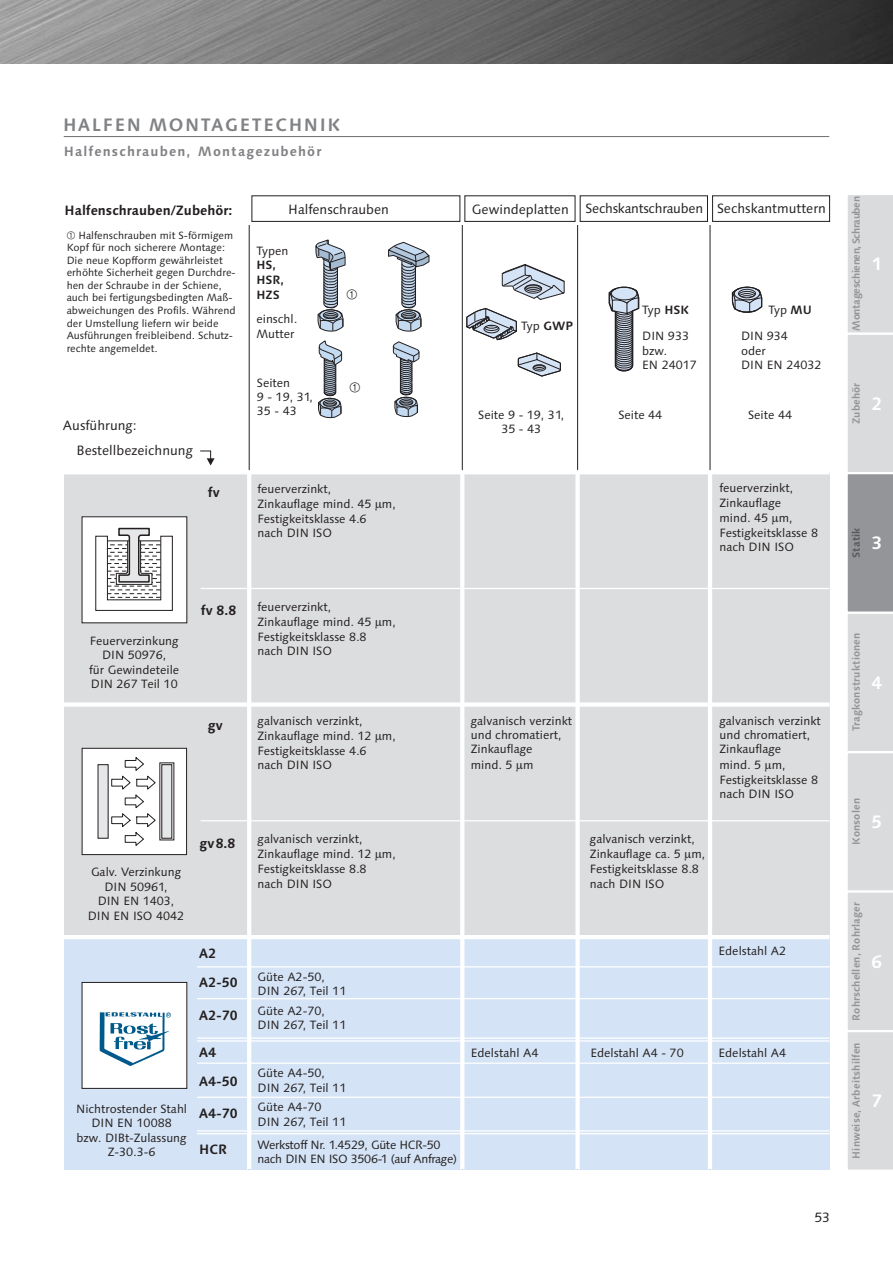
<style>
.page{position:relative;width:893px;height:1263px;background:#fff}
.page>*{position:absolute;margin:0;border:0;box-sizing:border-box;transform-origin:0 0}
.t1{font:700 18px "Linotype Syntax";letter-spacing:.085em;color:#808285}
.t2{font:700 18px "Linotype Syntax";color:#fff}
.t3{font:13.5px/25.7px "Linotype Syntax";color:#231f20}
.t4{font:700 13.5px "Linotype Syntax";color:#231f20}
.t5{font:700 13.5px "Linotype Syntax";letter-spacing:.08em;color:#808285}
.t6{font:12px/14.4px "Linotype Syntax";color:#231f20}
.t7{font:12px/14.4px "Linotype Syntax";letter-spacing:-.025em;color:#231f20}
.t8{font:700 12px/14.9px "Linotype Syntax";color:#231f20}
.t9{font:10.5px/12.6px "Linotype Syntax";color:#231f20}
.t10{font:700 10.5px "Linotype Syntax";letter-spacing:.01em;color:#939598}
.t11{font:700 10.5px "Linotype Syntax";letter-spacing:-.04em;color:#939598}
.t12{font:700 10.5px "Linotype Syntax";letter-spacing:.01em;color:#58595b}
.s1{font-weight:700}
</style>
<div class="page">
<div style="left:64px;top:472px;width:765px;height:465px;background:#dcddde"></div>
<div style="left:64px;top:937px;width:765px;height:233px;background:#d4e3f5"></div>
<hr style="left:201px;top:588px;width:628px;height:1px;background:#fff">
<hr style="left:201px;top:820px;width:628px;height:1px;background:#fff">
<hr style="left:197px;top:1097px;width:632px;height:1px;background:#fff">
<hr style="left:197px;top:1063px;width:632px;height:1px;background:#fff">
<hr style="left:197px;top:1040px;width:632px;height:2px;background:#fff">
<hr style="left:197px;top:1037px;width:632px;height:2px;background:#fff">
<hr style="left:197px;top:998px;width:632px;height:1px;background:#fff">
<hr style="left:197px;top:966px;width:632px;height:1px;background:#fff">
<svg style="left:251px;top:195px;width:579px;height:27px"></svg>
<svg style="left:200px;top:450px;width:15px;height:16px"></svg>
<hr style="left:249px;top:225px;width:1px;height:945px;background:#231f20">
<hr style="left:462px;top:225px;width:1px;height:945px;background:#231f20">
<hr style="left:577px;top:225px;width:1px;height:945px;background:#231f20">
<hr style="left:710px;top:225px;width:1px;height:945px;background:#231f20">
<hr style="left:247px;top:470px;width:4px;height:700px;background:#fff">
<hr style="left:460px;top:470px;width:4px;height:700px;background:#fff">
<div style="left:575px;top:470px;width:5px;height:700px;background:#fff"></div>
<hr style="left:708px;top:470px;width:4px;height:700px;background:#fff">
<hr style="left:56px;top:935px;width:773px;height:4px;background:#fff">
<div style="left:56px;top:702px;width:773px;height:5px;background:#fff"></div>
<hr style="left:56px;top:470px;width:773px;height:4px;background:#fff">
<img style="left:0;top:0;width:893px;height:64px">
<hr style="left:64px;top:136px;width:765px;height:1px;background:#6d6e70">
<svg style="left:847px;top:195px;width:46px;height:975px;background:#d0d2d3"></svg>
<hr style="left:197px;top:1130px;width:632px;height:2px;background:#fff">
<hr style="left:197px;top:1133px;width:632px;height:1px;background:#fff">
<svg style="left:392px;top:341px;width:28px;height:76px"></svg>
<svg style="left:318px;top:340px;width:24px;height:78px"></svg>
<svg style="left:388px;top:241px;width:42px;height:91px"></svg>
<svg style="left:731px;top:286px;width:32px;height:27px"></svg>
<svg style="left:608px;top:286px;width:32px;height:86px"></svg>
<div style="left:82px;top:748px;width:105px;height:107px;background:#fff"></div>
<div style="left:82px;top:748px;width:105px;height:107px;border:1px solid #231f20"></div>
<svg style="left:111px;top:757px;width:45px;height:89px"></svg>
<div style="left:162px;top:765px;width:10px;height:73px;background:#e6e7e8"></div>
<div style="left:98px;top:765px;width:10px;height:73px;background:#e6e7e8"></div>
<div style="left:82px;top:517px;width:105px;height:106px;background:#fff"></div>
<svg style="left:95px;top:527px;width:78px;height:84px"></svg>
<div style="left:82px;top:982px;width:105px;height:106px;background:#fff"></div>
<div style="left:82px;top:982px;width:105px;height:107px;border:1px solid #231f20"></div>
<img style="left:99px;top:1012px;width:72px;height:55px">
<svg style="left:501px;top:264px;width:64px;height:36px"></svg>
<svg style="left:465px;top:308px;width:96px;height:167px"></svg>
<svg style="left:315px;top:239px;width:31px;height:93px"></svg>
<h1 class="t1" style="left:63px;top:117px;width:279px">HALFEN MONTAGETECHNIK</h1>
<p class="t5" style="left:64px;top:145px;width:259px">Halfenschrauben, Montagezubehör</p>
<p class="t4" style="left:64px;top:204px;width:169px">Halfenschrauben/Zubehör:</p>
<p class="t9" style="left:67px;top:229px;width:171px;text-indent:12px">Halfenschrauben mit S-förmigem<br>Kopf für noch sicherere Montage:<br>Die neue Kopfform gewährleistet erhöhte Sicherheit gegen Durchdre&shy;hen der Schraube in der Schiene, auch bei fertigungsbedingten Maß&shy;abweichungen des Profils. Während der Umstellung liefern wir beide<br>Ausführungen freibleibend. Schutz&shy;rechte angemeldet.</p>
<p class="t3" style="left:77px;top:413px;width:118px;text-indent:-14px">Ausführung:<br>Bestellbezeichnung</p>
<p class="t4" style="left:208px;top:486px;width:13px">fv</p>
<p class="t3" style="left:288px;top:197px;width:102px">Halfenschrauben</p>
<p class="t6" style="left:256px;top:244px;width:33px">Typen</p>
<p class="t8" style="left:256px;top:259px;width:29px">HS,<br>HSR,<br>HZS</p>
<p class="t6" style="left:256px;top:313px;width:42px">einschl.<br>Mutter</p>
<p class="t6" style="left:257px;top:376px;width:58px">Seiten<br>9 - 19, 31,<br>35 - 43</p>
<p class="t6" style="left:258px;top:482px;width:140px;line-height:14.9px">feuerverzinkt,<br>Zinkauflage mind. 45 m,<br>Festigkeitsklasse 4.6<br>nach DIN ISO</p>
<p class="t6" style="left:89px;top:634px;width:91px;text-align:center">Feuerverzinkung<br>DIN 50976,<br>für Gewindeteile<br>DIN 267 Teil 10</p>
<p class="t4" style="left:201px;top:605px;width:37px">fv 8.8</p>
<p class="t6" style="left:258px;top:600px;width:140px;line-height:14.9px">feuerverzinkt,<br>Zinkauflage mind. 45 m,<br>Festigkeitsklasse 8.8<br>nach DIN ISO</p>
<p class="t3" style="left:472px;top:197px;width:98px">Gewindeplatten</p>
<p class="t3" style="left:585px;top:197px;width:119px">Sechskantschrauben</p>
<p class="t3" style="left:717px;top:197px;width:110px">Sechskantmuttern</p>
<p class="t6" style="left:521px;top:320px;width:54px">Typ <span class="s1">GWP</span></p>
<p class="t6" style="left:478px;top:408px;width:88px;text-align:center">Seite 9 - 19, 31,<br>35 - 43</p>
<p class="t6" style="left:642px;top:303px;width:49px">Typ <span class="s1">HSK</span></p>
<p class="t6" style="left:768px;top:303px;width:45px">Typ <span class="s1">MU</span></p>
<p class="t6" style="left:642px;top:330px;width:56px">DIN 933 bzw.<br>EN 24017</p>
<p class="t6" style="left:741px;top:330px;width:82px">DIN 934<br>oder<br>DIN EN 24032</p>
<p class="t6" style="left:618px;top:408px;width:45px">Seite 44</p>
<p class="t6" style="left:748px;top:408px;width:45px">Seite 44</p>
<p class="t6" style="left:719px;top:482px;width:100px">feuerverzinkt,<br>Zinkauflage<br>mind. 45 m,<br>Festigkeitsklasse 8 nach DIN ISO</p>
<p class="t4" style="left:208px;top:719px;width:16px">gv</p>
<p class="t6" style="left:88px;top:866px;width:98px;text-align:center">Galv. Verzinkung<br>DIN 50961,<br>DIN EN 1403,<br>DIN EN ISO 4042</p>
<p class="t6" style="left:76px;top:1102px;width:113px;text-align:center">Nichtrostender Stahl<br>DIN EN 10088<br>bzw. DIBt-Zulassung<br>Z-30.3-6</p>
<p class="t4" style="left:199px;top:837px;width:37px">gv8.8</p>
<p class="t4" style="left:199px;top:948px;width:18px">A2</p>
<p class="t4" style="left:199px;top:977px;width:40px">A2-50</p>
<p class="t4" style="left:199px;top:1009px;width:40px">A2-70</p>
<p class="t4" style="left:199px;top:1046px;width:18px">A4</p>
<p class="t4" style="left:199px;top:1075px;width:40px">A4-50</p>
<p class="t4" style="left:199px;top:1108px;width:40px">A4-70</p>
<p class="t4" style="left:199px;top:1144px;width:29px">HCR</p>
<p class="t6" style="left:258px;top:714px;width:140px;line-height:14.9px">galvanisch verzinkt,<br>Zinkauflage mind. 12 m,<br>Festigkeitsklasse 4.6<br>nach DIN ISO</p>
<p class="t6" style="left:471px;top:714px;width:103px">galvanisch verzinkt und chromatiert,<br>Zinkauflage<br>mind. 5 m</p>
<p class="t6" style="left:719px;top:714px;width:103px">galvanisch verzinkt und chromatiert,<br>Zinkauflage<br>mind. 5 m,<br>Festigkeitsklasse 8 nach DIN ISO</p>
<p class="t6" style="left:258px;top:832px;width:140px;line-height:14.9px">galvanisch verzinkt,<br>Zinkauflage mind. 12 m,<br>Festigkeitsklasse 8.8<br>nach DIN ISO</p>
<p class="t6" style="left:590px;top:832px;width:117px;line-height:14.9px">galvanisch verzinkt,<br>Zinkauflage ca. 5 m,<br>Festigkeitsklasse 8.8 nach DIN ISO</p>
<p class="t6" style="left:258px;top:970px;width:90px">Güte A2-50,<br>DIN 267, Teil 11</p>
<p class="t6" style="left:258px;top:1004px;width:90px">Güte A2-70,<br>DIN 267, Teil 11</p>
<p class="t6" style="left:718px;top:945px;width:69px">Edelstahl A2</p>
<p class="t6" style="left:258px;top:1067px;width:90px">Güte A4-50,<br>DIN 267, Teil 11</p>
<p class="t6" style="left:258px;top:1101px;width:90px">Güte A4-70<br>DIN 267, Teil 11</p>
<p class="t7" style="left:258px;top:1138px;width:201px">Werkstoff Nr. 1.4529, Güte HCR-50 nach DIN EN ISO 3506-1 (auf Anfrage)</p>
<p class="t6" style="left:471px;top:1046px;width:69px">Edelstahl A4</p>
<p class="t6" style="left:590px;top:1046px;width:95px">Edelstahl A4 - 70</p>
<p class="t6" style="left:718px;top:1046px;width:69px">Edelstahl A4</p>
<p class="t3" style="left:814px;top:1206px;width:17px">53</p>
<p class="t11" style="left:851px;top:331px;width:136px;rotate:-90deg">Montageschienen,Schrauben</p>
<h1 class="t2" style="left:871px;top:256px;width:12px">1</h1>
<p class="t10" style="left:851px;top:424px;width:43px;rotate:-90deg">Zubehör</p>
<h1 class="t2" style="left:871px;top:396px;width:12px">2</h1>
<p class="t12" style="left:851px;top:558px;width:32px;rotate:-90deg">Statik</p>
<h1 class="t2" style="left:871px;top:535px;width:12px">3</h1>
<p class="t10" style="left:851px;top:731px;width:100px;rotate:-90deg">Tragkonstruktionen</p>
<h1 class="t2" style="left:871px;top:675px;width:12px">4</h1>
<p class="t10" style="left:851px;top:845px;width:48px;rotate:-90deg">Konsolen</p>
<h1 class="t2" style="left:871px;top:814px;width:12px">5</h1>
<p class="t10" style="left:851px;top:1021px;width:120px;rotate:-90deg">Rohrschellen, Rohrlager</p>
<p class="t10" style="left:851px;top:1159px;width:118px;rotate:-90deg">Hinweise, Arbeitshilfen</p>
<h1 class="t2" style="left:871px;top:954px;width:12px">6</h1>
<h1 class="t2" style="left:871px;top:1093px;width:12px">7</h1>
</div>
